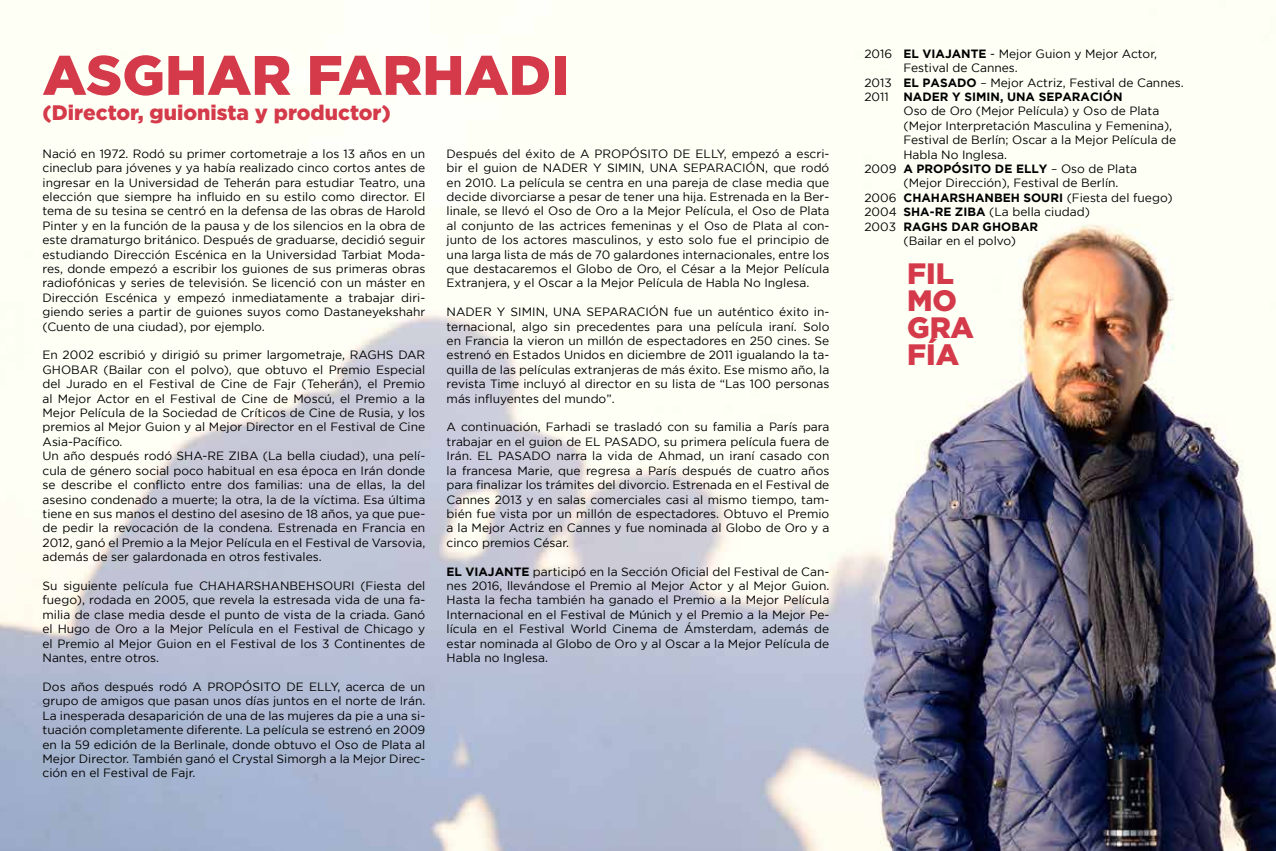
<style>
.page{position:relative;width:1276px;height:851px;background:#fff}
.page>*{position:absolute;margin:0;border:0;box-sizing:border-box;transform-origin:0 0}
.t1{font:900 55.5px "Gotham";color:#d43a4a}
.t2{font:900 29.4px/27px "Gotham";color:#d43a4a}
.t3{font:900 21px "Gotham";color:#d43a4a}
.t4{font:12px/14.4px "Gotham";color:#000;text-align:justify}
.t5{font:700 12px "Gotham";color:#000}
.s1{font-weight:700}
.s2{font-weight:400}
</style>
<div class="page">
<img style="left:0;top:0;width:1276px;height:850px">
<h1 class="t1" style="left:43px;top:43px;width:528px">ASGHAR FARHADI</h1>
<h3 class="t3" style="left:43px;top:100px;width:350px">(Director, guionista y productor)</h3>
<p class="t4" style="left:446px;top:146px;width:384px">Después del éxito de A propósito de Elly, empezó a escri&shy;bir el guion de Nade</p>
<p class="t4" style="left:43px;top:146px;width:384px">Nació en 1972. Rodó su primer cortometraje a los 13 años en un cineclub para jóvenes y ya había realizado cinco cortos antes de ingresar en la Universidad de Teherán para estudiar Teatro, una elección que siempre ha influido en su estilo como director. El tema de su tesina se centró en la defensa de las obras de Harold Pinter y en la función de la pausa y de los silencios en la obra de este dramaturgo británico. Después de graduarse, decidió seguir estudiando Dirección Escénica en la Universidad Tarbiat Moda&shy;res, donde empezó a escribir los guiones de sus primeras obras radiofónicas y series de televisión. Se licenció con un máster en Dirección Escénica y empezó inmediatamente a trabajar diri&shy;giendo series a partir de guiones suyos como Dastaneyekshahr (Cuento de una ciudad), por ejemplo.</p>
<p class="t4" style="left:43px;top:348px;width:384px;text-align:left">En 2002 escribió y dirigió su primer largometraje, Raghs dar gho bar (Bailar con el polvo), que obtuvo el Premio Especial del Jurado en el Festival de Cine de Fajr (Teherán), el Premio al Mejor Actor en el Festival de Cine de Moscú, el Premio a la Mejor Película de la Sociedad de Críticos de Cine de Rusia, y los premios al Mejor Guion y al Mejor Director en el Festival de Cine Asia-Pacífico.<br>Un año después rodó Sha-re zi ba (La bella ciudad), una pelí&shy;cula de género social poco habitual en esa época en Irán donde se describe el conflicto entre dos familias: una de ellas, la del asesino condenado a muerte; la otra, la de la víctima. Esa última tiene en sus manos el destino del asesino de 18 años, ya que pue&shy;de pedir la revocación de la condena. Estrenada en Francia en 2012, ganó el Premio a la Mejor Película en el Festival de Varsovia, además de ser galardonada en otros festivales.</p>
<p class="t4" style="left:43px;top:578px;width:176px">Su siguiente película fue Chaharshan</p>
<p class="t4" style="left:290px;top:578px;width:18px">behsouri</p>
<p class="t4" style="left:446px;top:160px;width:384px;text-indent:269px">ración, que rodó en 2010. La película se centra en una pareja de clase media que decide divorciarse a pesar de tener una hija. Estrenada en la Ber&shy;linale, se llevó el Oso de Oro a la Mejor Película, el Oso de Plata al conjunto de las actrices femeninas y el Oso de Plata al con&shy;junto de los actores masculinos, y esto solo fue el principio de una larga lista de más de 70 galardones internacionales, entre los que destacaremos el Globo de Oro, el César a la Mejor Película Extranjera, y el Oscar a la Mejor Película de Habla No Inglesa.</p>
<p class="t4" style="left:446px;top:304px;width:20px">Nade</p>
<p class="t4" style="left:483px;top:304px;width:81px">r y Simin, una</p>
<p class="t4" style="left:586px;top:304px;width:17px">sepa</p>
<p class="t4" style="left:579px;top:160px;width:81px">r y Simin, una</p>
<p class="t4" style="left:683px;top:160px;width:17px">sepa</p>
<p class="t4" style="left:446px;top:304px;width:384px;text-indent:172px">ración fue un auténtico éxito in&shy;ternacional, algo sin precedentes para una película iraní. Solo en Francia la vieron un millón de espectadores en 250 cines. Se estrenó en Estados Unidos en diciembre de 2011 igualando la ta&shy;quilla de las películas extranjeras de más éxito. Ese mismo año, la revista Time incluyó al director en su lista de “Las 100 personas más influyentes del mundo”.</p>
<p class="t4" style="left:446px;top:420px;width:384px">A continuación, Farhadi se trasladó con su familia a París para trabajar en el guion de El pasado</p>
<p class="t4" style="left:657px;top:434px;width:174px">, su primera película fuera de</p>
<p class="t4" style="left:446px;top:448px;width:384px;text-indent:110px">narra la vida de Ahmad, un iraní casado con la francesa Marie, que regresa a París después de cuatro años para finalizar los trámites del divorcio. Estrenada en el Festival de Cannes 2013 y en salas comerciales casi al mismo tiempo, tam&shy;bién fue vista por un millón de espectadores. Obtuvo el Premio a la Mejor Actriz en Cannes y fue nominada al Globo de Oro y a cinco premios César.</p>
<p class="t4" style="left:446px;top:564px;width:384px"><span class="s1">EL VIAJANTE</span> participó en la Sección Oficial del Festival de Can&shy;nes 2016, llevándose el Premio al Mejor Actor y al Mejor Guion.<br>Hasta la fecha también ha ganado el Premio a la Mejor Película Internacional en el Festival de Múnich y el Premio a la Mejor Pe&shy;lícula en el Festival World Cinema de Ámsterdam, además de estar nominada al Globo de Oro y al Oscar a la Mejor Película de Habla no Inglesa.</p>
<p class="t4" style="left:446px;top:448px;width:69px">Irán. El Pasado</p>
<p class="t4" style="left:43px;top:578px;width:384px;text-indent:318px">(Fiesta del fuego), rodada en 2005, que revela la estresada vida de una fa&shy;milia de clase media desde el punto de vista de la criada. Ganó el Hugo de Oro a la Mejor Película en el Festival de Chicago y el Premio al Mejor Guion en el Festival de los 3 Continentes de Nantes, entre otros.</p>
<p class="t4" style="left:43px;top:679px;width:384px">Dos años después rodó A propósito de Elly, acerca de un grupo de amigos que pasan unos días juntos en el norte de Irán.<br>La inesperada desaparición de una de las mujeres da pie a una si&shy;tuación completamente diferente. La película se estrenó en 2009 en la 59 edición de la Berlinale, donde obtuvo el Oso de Plata al Mejor Director. También ganó el Crystal Simorgh a la Mejor Direc&shy;ción en el Festival de Fajr.</p>
<p class="t4" style="left:864px;top:46px;width:294px">2016 <span class="s1">EL VIAJANTE</span> - Mejor Guion y Mejor Actor,</p>
<p class="t4" style="left:903px;top:60px;width:116px">Festival de Cannes.</p>
<p class="t4" style="left:864px;top:75px;width:321px">2013 <span class="s1">EL PASADO</span> – Mejor Actriz, Festival de Cannes.</p>
<p class="t5" style="left:864px;top:90px;width:260px"><span class="s2">2011</span> NADER Y SIMIN, UNA SEPARACIÓN</p>
<p class="t4" style="left:903px;top:104px;width:257px">Oso de Oro (Mejor Película) y Oso de Plata</p>
<p class="t4" style="left:903px;top:118px;width:270px">(Mejor Interpretación Masculina y Femenina),</p>
<p class="t4" style="left:903px;top:132px;width:274px">Festival de Berlín; Oscar a la Mejor Película de</p>
<p class="t4" style="left:903px;top:147px;width:105px">Habla No Inglesa.</p>
<p class="t5" style="left:864px;top:162px;width:274px"><span class="s2">2009</span> A PROPÓSITO DE ELLY <span class="s2">– Oso de Plata</span></p>
<p class="t4" style="left:903px;top:176px;width:216px">(Mejor Dirección), Festival de Berlín.</p>
<p class="t4" style="left:864px;top:190px;width:310px">2006 <span class="s1">CHAHARSHANBEH SOURI</span> (Fiesta del fuego)</p>
<p class="t4" style="left:864px;top:204px;width:227px">2004 <span class="s1">SHA-RE ZIBA</span> (La bella ciudad)</p>
<p class="t5" style="left:864px;top:219px;width:175px"><span class="s2">2003</span> RAGHS DAR GHOBAR</p>
<p class="t4" style="left:903px;top:233px;width:114px">(Bailar en el polvo)</p>
<h2 class="t2" style="left:907px;top:259px;width:68px">FIL<br>MO<br>GRA<br>FÍA</h2>
</div>
